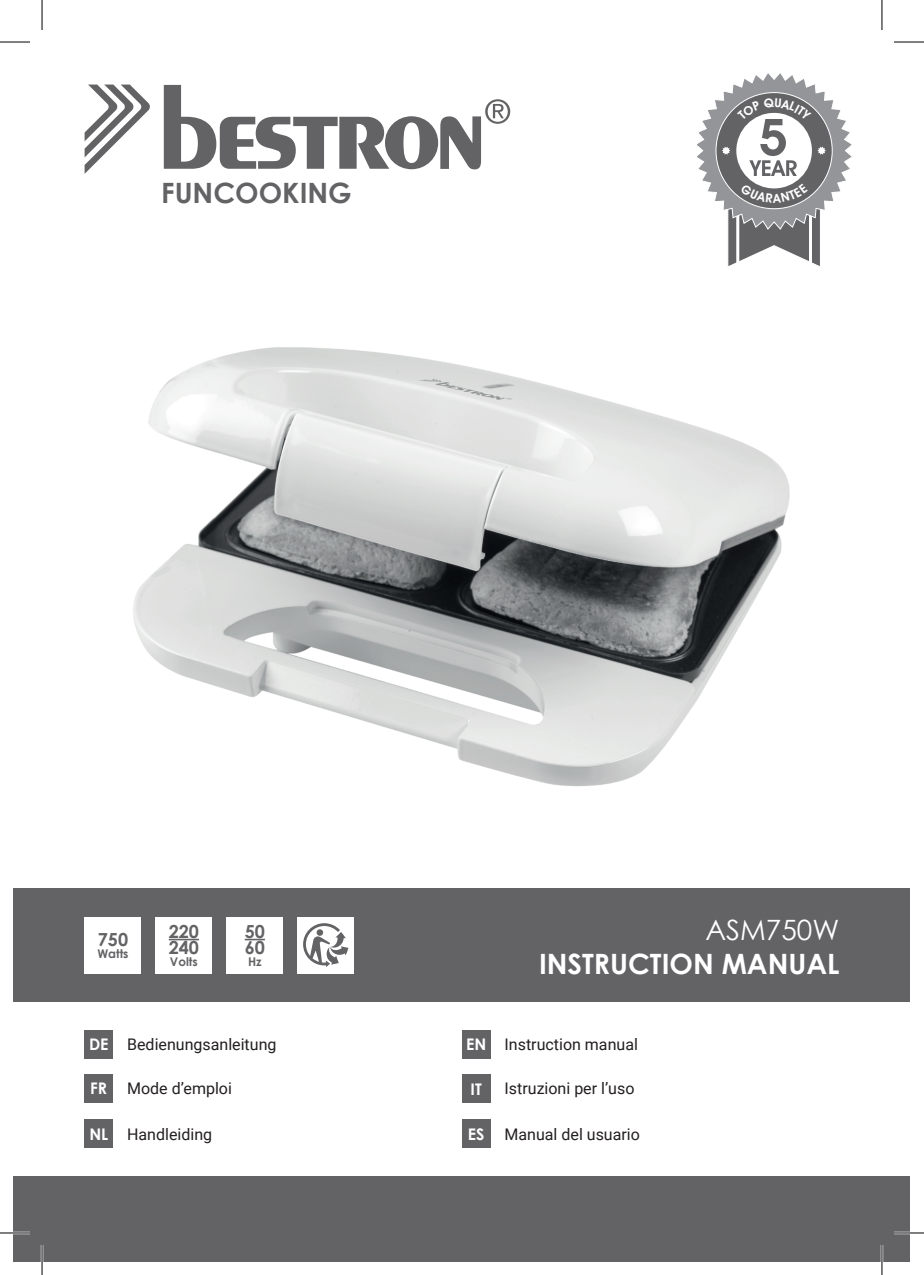
<style>
.page{position:relative;width:924px;height:1275px;background:#fff}
.page>*{position:absolute;margin:0;border:0;box-sizing:border-box;transform-origin:0 0}
.t1{font:700 28px "Century Gothic";color:#fff}
.t2{font:700 28px "Century Gothic";color:#636366}
.t3{font:28px "Century Gothic";color:#fff}
.t4{font:700 18px/16px "Century Gothic";color:#636366}
.t5{font:16px "Roboto";color:#231f20}
.t6{font:700 16px "Century Gothic";color:#fff}
.t7{font:700 12px "Century Gothic";color:#636366}
.s1{font-family:"Century Gothic";font-weight:700;color:#fff}
</style>
<div class="page">
<svg style="left:164px;top:85px;width:346px;height:84px"></svg>
<svg style="left:85px;top:85px;width:65px;height:89px"></svg>
<div style="left:14px;top:888px;width:895px;height:114px;background:#636366"></div>
<div style="left:226px;top:916px;width:57px;height:57px;background:#fff"></div>
<div style="left:85px;top:916px;width:56px;height:57px;background:#fff"></div>
<div style="left:155px;top:916px;width:57px;height:57px;background:#fff"></div>
<hr style="left:245px;top:938px;width:20px;height:2px;background:#636366">
<hr style="left:169px;top:938px;width:30px;height:2px;background:#636366">
<div style="left:297px;top:916px;width:57px;height:57px;background:#fff"></div>
<svg style="left:303px;top:923px;width:45px;height:44px"></svg>
<div style="left:14px;top:1176px;width:895px;height:85px;background:#636366"></div>
<div style="left:85px;top:1030px;width:28px;height:28px;background:#636366"></div>
<div style="left:85px;top:1074px;width:28px;height:28px;background:#636366"></div>
<div style="left:85px;top:1119px;width:28px;height:29px;background:#636366"></div>
<div style="left:462px;top:1030px;width:28px;height:28px;background:#636366"></div>
<div style="left:462px;top:1074px;width:28px;height:29px;background:#636366"></div>
<div style="left:462px;top:1119px;width:28px;height:29px;background:#636366"></div>
<img style="left:133px;top:347px;width:657px;height:440px">
<hr style="left:0;top:1231px;width:30px;height:3px;background:#fff">
<hr style="left:893px;top:1231px;width:30px;height:3px;background:#fff">
<hr style="left:41px;top:1245px;width:2px;height:30px;background:#fff">
<hr style="left:880px;top:1245px;width:2px;height:30px;background:#fff">
<hr style="left:0;top:42px;width:30px;height:1px;background:#000">
<hr style="left:893px;top:42px;width:30px;height:1px;background:#000">
<hr style="left:0;top:1232px;width:30px;height:1px;background:#000">
<hr style="left:893px;top:1232px;width:30px;height:1px;background:#000">
<hr style="left:42px;top:0;width:1px;height:30px;background:#000">
<hr style="left:42px;top:1245px;width:1px;height:30px;background:#000">
<hr style="left:881px;top:0;width:1px;height:30px;background:#000">
<hr style="left:881px;top:1245px;width:1px;height:30px;background:#000">
<svg style="left:697px;top:73px;width:155px;height:193px"></svg>
<h1 class="t2" style="left:161px;top:172px;width:192px">FUNCOOKING</h1>
<p class="t4" style="left:98px;top:930px;width:32px">750</p>
<p class="t7" style="left:97px;top:944px;width:33px">Watts</p>
<p class="t4" style="left:169px;top:922px;width:32px">220<br>240</p>
<p class="t7" style="left:170px;top:952px;width:29px">Volts</p>
<p class="t4" style="left:245px;top:922px;width:22px">50<br>60</p>
<p class="t7" style="left:248px;top:952px;width:15px">Hz</p>
<h1 class="t3" style="left:705px;top:910px;width:135px">ASM750W</h1>
<h1 class="t1" style="left:538px;top:942px;width:302px">INSTRUCTION MANUAL</h1>
<p class="t5" style="left:127px;top:1033px;width:151px">Bedienungsanleitung</p>
<p class="t5" style="left:90px;top:1077px;width:143px"><span class="s1">FR</span> Mode d’emploi</p>
<p class="t6" style="left:89px;top:1121px;width:20px">NL</p>
<p class="t6" style="left:89px;top:1032px;width:21px">DE</p>
<p class="t5" style="left:127px;top:1122px;width:86px">Handleiding</p>
<p class="t6" style="left:466px;top:1032px;width:22px">EN</p>
<p class="t5" style="left:504px;top:1033px;width:135px">Instruction manual</p>
<p class="t6" style="left:470px;top:1077px;width:13px">IT</p>
<p class="t5" style="left:504px;top:1077px;width:131px">Istruzioni per l’uso</p>
<p class="t6" style="left:467px;top:1121px;width:18px">ES</p>
<p class="t5" style="left:504px;top:1122px;width:137px">Manual del usuario</p>
</div>
